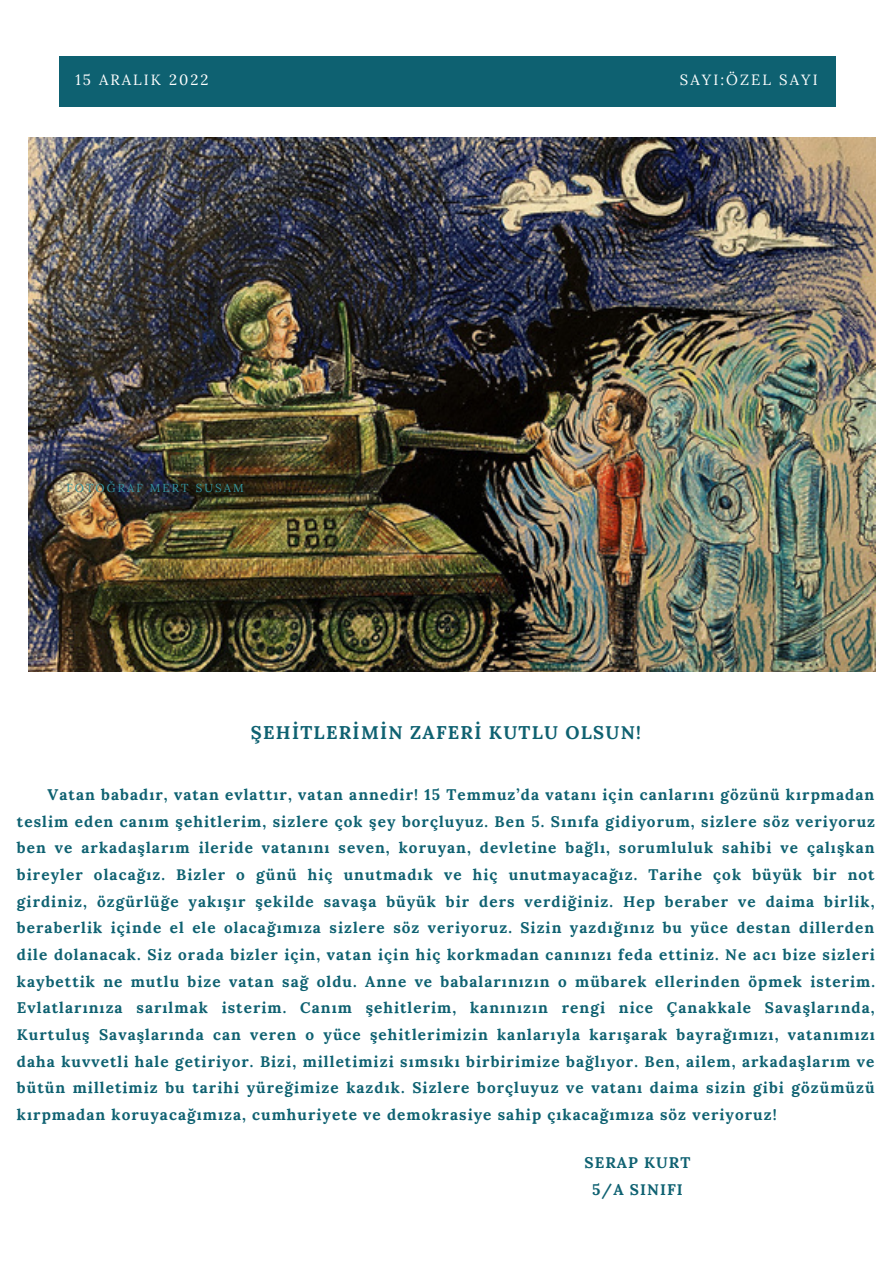
<style>
.page{position:relative;width:893px;height:1264px;background:#fff}
.page>*{position:absolute;margin:0;border:0;box-sizing:border-box;transform-origin:0 0}
.t1{font:700 18.3px "Lora";letter-spacing:.07em;color:#0e6171}
.t2{font:700 15.3px/26.7px "Lora";letter-spacing:.07em;color:#0e6171;text-align:justify}
.t3{font:14.85px "Lora";letter-spacing:.14em;color:#fff}
.t4{font:11.55px "Lora";letter-spacing:.18em;color:#3494a0}
</style>
<div class="page">
<img style="left:28px;top:137px;width:847px;height:534px">
<div style="left:59px;top:56px;width:776px;height:51px;background:#0e6171"></div>
<p class="t3" style="left:75px;top:70px;width:159px">22 AĞUSTOS 020</p>
<p class="t3" style="left:751px;top:70px;width:68px">CİLT 29</p>
<p class="t3" style="left:75px;top:70px;width:135px">15 ARALIK 2022</p>
<p class="t3" style="left:680px;top:70px;width:139px">SAYI:ÖZEL SAYI</p>
<p class="t4" style="left:66px;top:480px;width:179px">FOTOĞRAF MERT SUSAM</p>
<p class="t1" style="left:251px;top:721px;width:391px">ŞEHİTLERİMİN ZAFERİ KUTLU OLSUN!</p>
<p class="t2" style="left:17px;top:781px;width:859px;text-indent:31px">Vatan babadır, vatan evlattır, vatan annedir! 15 Temmuz’da vatanı için canlarını gözünü kırpmadan teslim eden canım şehitlerim, sizlere çok şey borçluyuz. Ben 5. Sınıfa gidiyorum, sizlere söz veriyoruz ben ve arkadaşlarım ileride vatanını seven, koruyan, devletine bağlı, sorumluluk sahibi ve çalışkan bireyler olacağız. Bizler o günü hiç unutmadık ve hiç unutmayacağız. Tarihe çok büyük bir not girdiniz, özgürlüğe yakışır şekilde savaşa büyük bir ders verdiğiniz. Hep beraber ve daima birlik, beraberlik içinde el ele olacağımıza sizlere söz veriyoruz. Sizin yazdığınız bu yüce destan dillerden dile dolanacak. Siz orada bizler için, vatan için hiç korkmadan canınızı feda ettiniz. Ne acı bize sizleri kaybettik ne mutlu bize vatan sağ oldu. Anne ve babalarınızın o mübarek ellerinden öpmek isterim.<br>Evlatlarınıza sarılmak isterim. Canım şehitlerim, kanınızın rengi nice Çanakkale Savaşlarında, Kurtuluş Savaşlarında can veren o yüce şehitlerimizin kanlarıyla karışarak bayrağımızı, vatanımızı daha kuvvetli hale getiriyor. Bizi, milletimizi sımsıkı birbirimize bağlıyor. Ben, ailem, arkadaşlarım ve bütün milletimiz bu tarihi yüreğimize kazdık. Sizlere borçluyuz ve vatanı daima sizin gibi gözümüzü kırpmadan koruyacağımıza, cumhuriyete ve demokrasiye sahip çıkacağımıza söz veriyoruz!</p>
<p class="t2" style="left:584px;top:1149px;width:107px;text-align:center">SERAP KURT<br>5/A SINIFI</p>
</div>
